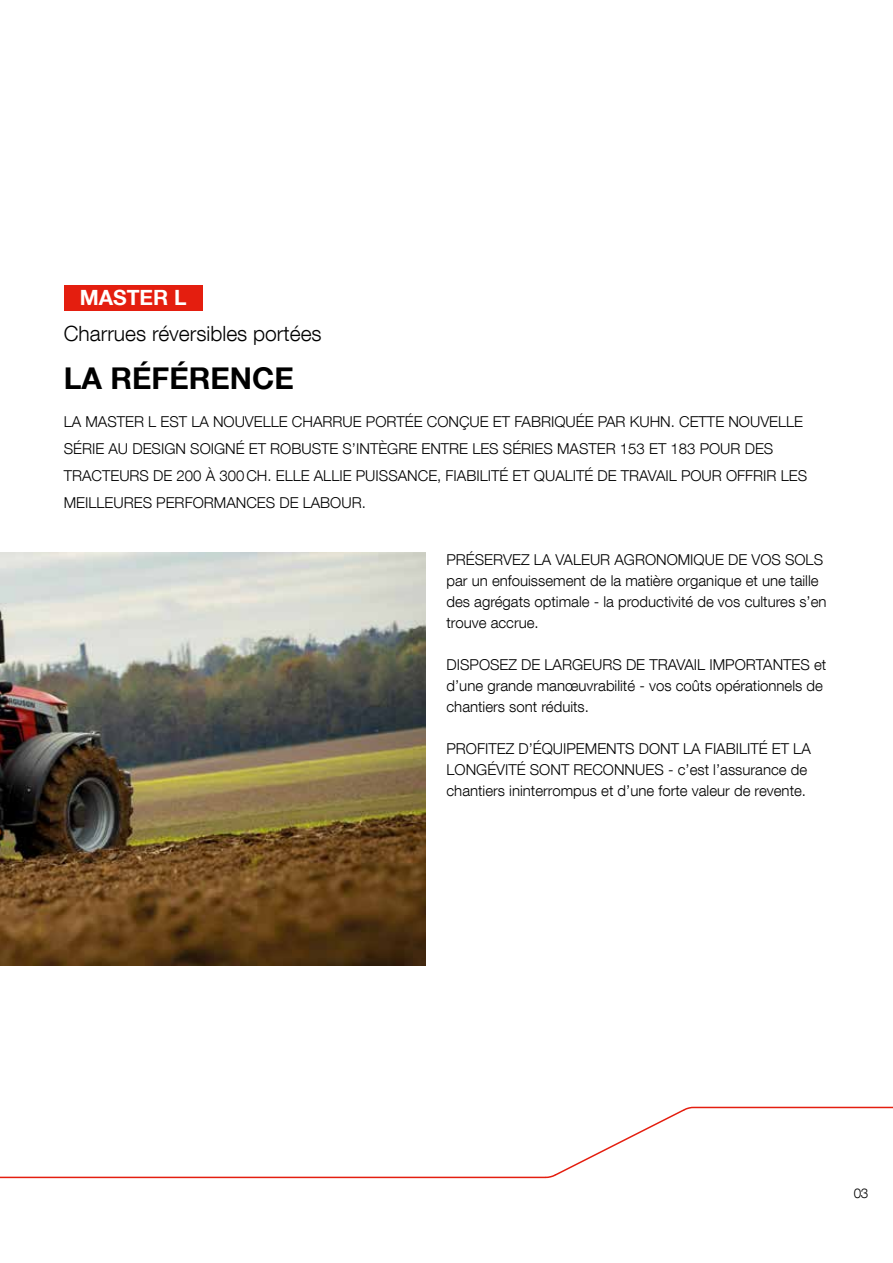
<style>
.page{position:relative;width:893px;height:1263px;background:#fff}
.page>*{position:absolute;margin:0;border:0;box-sizing:border-box;transform-origin:0 0}
.t1{font:700 30px "Helvetica Neue LT Com";color:#000}
.t2{font:300 21px "Helvetica Neue LT Com";color:#000}
.t3{font:700 21px "Helvetica Neue LT Com";color:#fff}
.t4{font:300 15px/21px "Helvetica Neue LT Com";color:#000}
.t5{font:300 13.5px "Helvetica Neue LT Com";color:#000}
</style>
<div class="page">
<svg style="left:0;top:1106px;width:893px;height:73px"></svg>
<img style="left:0;top:553px;width:425px;height:412px">
<div style="left:64px;top:285px;width:139px;height:25px;background:#e41e0f"></div>
<h2 class="t3" style="left:80px;top:284px;width:108px">MASTER L</h2>
<h2 class="t2" style="left:64px;top:321px;width:259px">Charrues réversibles portées</h2>
<h1 class="t1" style="left:64px;top:360px;width:232px">LA RÉFÉRENCE</h1>
<p class="t4" style="left:64px;top:407px;width:745px;line-height:27px">LA MASTER L EST LA NOUVELLE CHARRUE PORTÉE CONÇUE ET FABRIQUÉE PAR KUHN. CETTE NOUVELLE SÉRIE AU DESIGN SOIGNÉ ET ROBUSTE S’INTÈGRE ENTRE LES SÉRIES MASTER 153 ET 183 POUR DES TRACTEURS DE 200 À 300CH. ELLE ALLIE PUISSANCE, FIABILITÉ ET QUALITÉ DE TRAVAIL POUR OFFRIR LES MEILLEURES PERFORMANCES DE LABOUR.</p>
<p class="t4" style="left:446px;top:548px;width:382px">PRÉSERVEZ LA VALEUR AGRONOMIQUE DE VOS SOLS par un enfouissement de la matière organique et une taille des agrégats optimale - la productivité de vos cultures s’en trouve accrue.</p>
<p class="t4" style="left:446px;top:653px;width:381px">DISPOSEZ DE LARGEURS DE TRAVAIL IMPORTANTES et d’une grande manœuvrabilité - vos coûts opérationnels de chantiers sont réduits.</p>
<p class="t4" style="left:446px;top:737px;width:366px">PROFITEZ D’ÉQUIPEMENTS DONT LA FIABILITÉ ET LA<br>LONGÉVITÉ SONT RECONNUES - c’est l’assurance de chantiers ininterrompus et d’une forte valeur de revente.</p>
<p class="t5" style="left:854px;top:1185px;width:16px">03</p>
</div>
